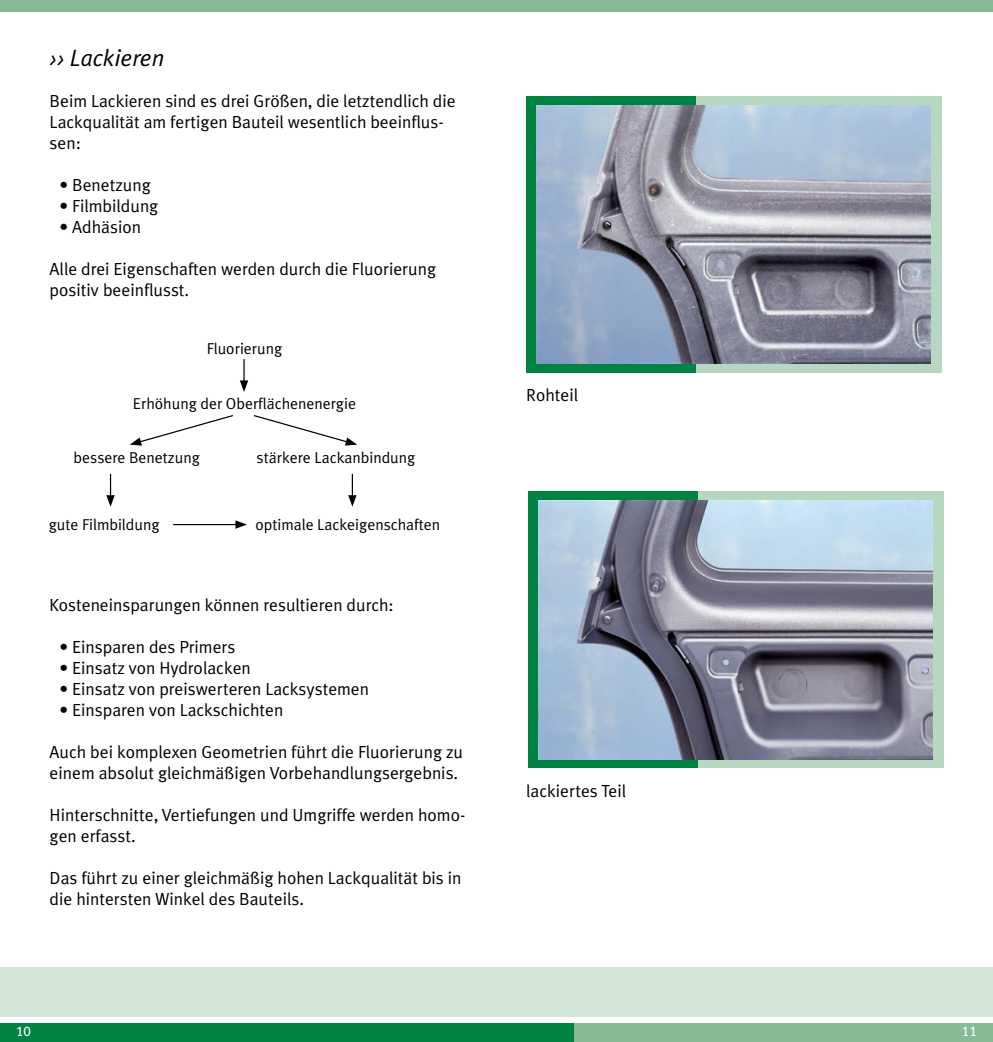
<style>
.page{position:relative;width:993px;height:1042px;background:#fff}
.page>*{position:absolute;margin:0;border:0;box-sizing:border-box;transform-origin:0 0}
.t1{font:italic 23.62px "Meta Plus Normal";color:#000}
.t2{font:17.5px/21px "Meta Plus Normal";color:#000}
.t3{font:15.75px "Meta Plus Normal";color:#000}
.t4{font:14px "Meta Plus Book Caps";color:#fff}
</style>
<div class="page">
<div style="left:419px;top:1023px;width:573px;height:19px;background:#84bb95"></div>
<div style="left:645px;top:96px;width:296px;height:277px;background:#b7d7c0"></div>
<div style="left:526px;top:96px;width:169px;height:277px;background:#008342"></div>
<img style="left:536px;top:105px;width:394px;height:258px">
<div style="left:647px;top:491px;width:296px;height:277px;background:#b7d7c0"></div>
<div style="left:528px;top:491px;width:168px;height:277px;background:#008342"></div>
<img style="left:538px;top:500px;width:393px;height:259px">
<div style="left:0;top:1023px;width:573px;height:19px;background:#008342"></div>
<svg style="left:240px;top:359px;width:8px;height:33px"></svg>
<svg style="left:106px;top:474px;width:9px;height:33px"></svg>
<hr style="left:351px;top:474px;width:2px;height:24px;background:#000">
<svg style="left:348px;top:495px;width:8px;height:12px"></svg>
<hr style="left:173px;top:524px;width:65px;height:1px;background:#000">
<svg style="left:235px;top:520px;width:12px;height:9px"></svg>
<svg style="left:130px;top:415px;width:103px;height:30px"></svg>
<svg style="left:254px;top:415px;width:103px;height:30px"></svg>
<div style="left:0;top:0;width:992px;height:11px;background:#84bb95"></div>
<div style="left:0;top:967px;width:992px;height:50px;background:#d1e5d6"></div>
<h1 class="t1" style="left:50px;top:44px;width:116px">›› Lackieren</h1>
<p class="t2" style="left:50px;top:90px;width:407px">Beim Lackieren sind es drei Größen, die letztendlich die<br>Lackqualität am fertigen Bauteil wesentlich beeinflus&shy;sen:</p>
<p class="t2" style="left:60px;top:174px;width:93px">• Benetzung</p>
<p class="t2" style="left:60px;top:195px;width:100px">• Filmbildung</p>
<p class="t2" style="left:60px;top:216px;width:83px">• Adhäsion</p>
<p class="t2" style="left:50px;top:258px;width:388px">Alle drei Eigenschaften werden durch die Fluorierung positiv beeinflusst.</p>
<p class="t3" style="left:206px;top:339px;width:77px">Fluorierung</p>
<p class="t3" style="left:133px;top:395px;width:224px">Erhöhung der Oberflächenenergie</p>
<p class="t3" style="left:74px;top:449px;width:128px">bessere Benetzung</p>
<p class="t3" style="left:256px;top:449px;width:160px">stärkere Lackanbindung</p>
<p class="t3" style="left:49px;top:515px;width:112px">gute Filmbildung</p>
<p class="t3" style="left:255px;top:515px;width:186px">optimale Lackeigenschaften</p>
<p class="t2" style="left:50px;top:594px;width:345px">Kosteneinsparungen können resultieren durch:</p>
<p class="t2" style="left:60px;top:636px;width:177px">• Einsparen des Primers</p>
<p class="t2" style="left:60px;top:657px;width:193px">• Einsatz von Hydrolacken</p>
<p class="t2" style="left:60px;top:678px;width:311px">• Einsatz von preiswerteren Lacksystemen</p>
<p class="t2" style="left:60px;top:699px;width:225px">• Einsparen von Lackschichten</p>
<p class="t2" style="left:50px;top:741px;width:415px">Auch bei komplexen Geometrien führt die Fluorierung zu einem absolut gleichmäßigen Vorbehandlungsergebnis.</p>
<p class="t2" style="left:50px;top:804px;width:417px">Hinterschnitte, Vertiefungen und Umgriffe werden homo&shy;gen erfasst.</p>
<p class="t2" style="left:50px;top:867px;width:413px">Das führt zu einer gleichmäßig hohen Lackqualität bis in die hintersten Winkel des Bauteils.</p>
<p class="t2" style="left:526px;top:384px;width:53px">Rohteil</p>
<p class="t2" style="left:526px;top:780px;width:101px">lackiertes Teil</p>
<p class="t4" style="left:16px;top:1022px;width:16px">10</p>
<p class="t4" style="left:961px;top:1022px;width:16px">11</p>
</div>
